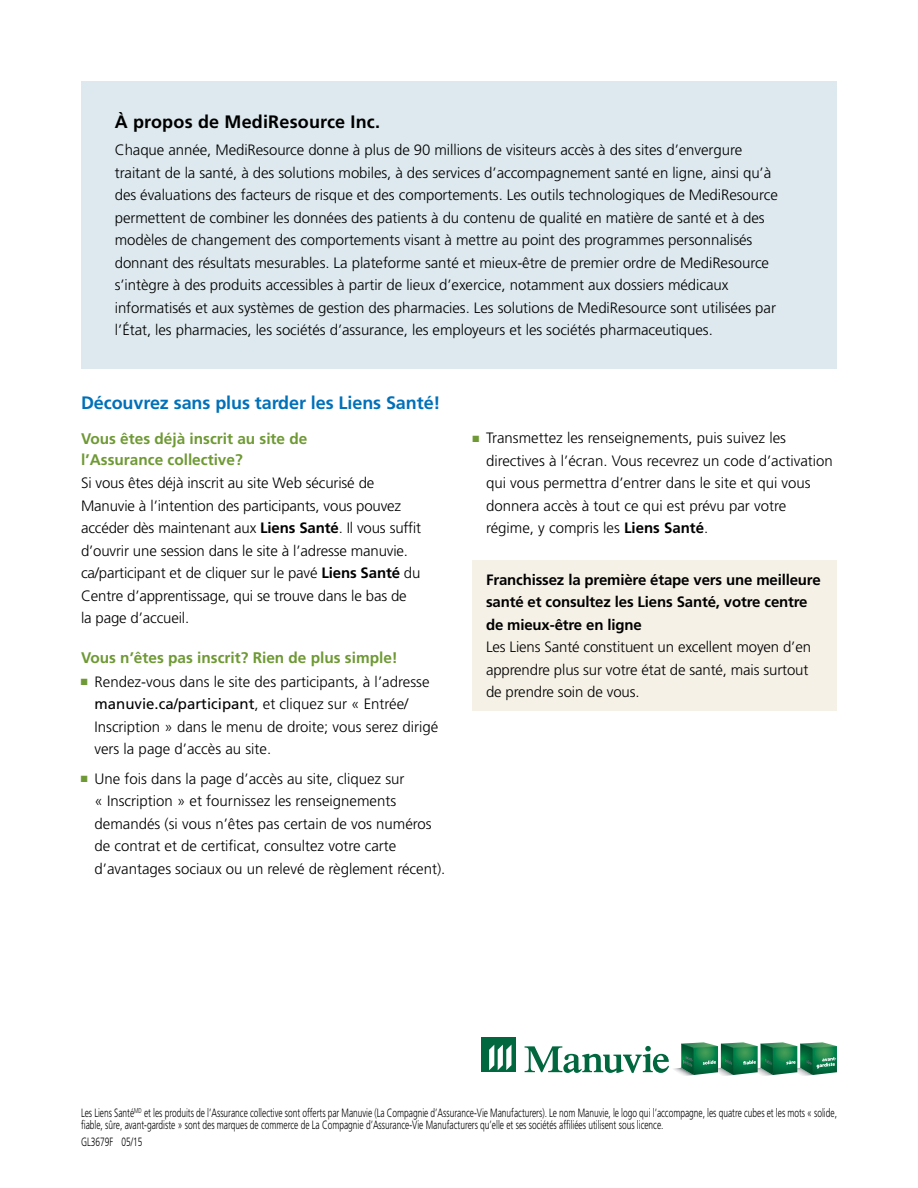
<style>
.page{position:relative;width:918px;height:1188px;background:#fff}
.page>*{position:absolute;margin:0;border:0;box-sizing:border-box;transform-origin:0 0}
.t1{font:700 18px "Frutiger LT Pro";letter-spacing:-.005em;color:#0070b9}
.t2{font:700 18px "Frutiger LT Pro";letter-spacing:.01em;color:#000}
.t3{font:700 15.3px/21px "Frutiger LT Pro";color:#6e9934}
.t4{font:300 15px/22.5px "Frutiger LT Pro";letter-spacing:-.005em;color:#000}
.t5{font:700 15px/22.5px "Frutiger LT Pro";letter-spacing:-.01em;color:#000}
.t6{font:300 12px/12px "Frutiger LT Pro";color:#000;scale:.7 1}
.s1{font-weight:700}
.s2{color:#6e9934}
.s3{font-weight:400}
</style>
<div class="page">
<div style="left:81px;top:81px;width:756px;height:288px;background:#dde9ee"></div>
<div style="left:481px;top:1037px;width:34px;height:35px;background:#00673e"></div>
<svg style="left:489px;top:1045px;width:22px;height:25px"></svg>
<svg style="left:525px;top:1046px;width:144px;height:27px"></svg>
<img style="left:674px;top:1068px;width:19px;height:8px">
<svg style="left:681px;top:1042px;width:156px;height:33px"></svg>
<div style="left:472px;top:560px;width:365px;height:151px;background:#f5f1e7"></div>
<p class="t2" style="left:115px;top:111px;width:267px">À propos de MediResource Inc.</p>
<p class="t4" style="left:115px;top:139px;width:665px">Chaque année, MediResource donne à plus de 90 millions de visiteurs accès à des sites d’envergure traitant de la santé, à des solutions mobiles, à des services d’accompagnement santé en ligne, ainsi qu’à des évaluations des facteurs de risque et des comportements. Les outils technologiques de MediResource permettent de combiner les données des patients à du contenu de qualité en matière de santé et à des modèles de changement des comportements visant à mettre au point des programmes personnalisés donnant des résultats mesurables. La plateforme santé et mieux-être de premier ordre de MediResource s’intègre à des produits accessibles à partir de lieux d’exercice, notamment aux dossiers médicaux informatisés et aux systèmes de gestion des pharmacies. Les solutions de MediResource sont utilisées par l’État, les pharmacies, les sociétés d’assurance, les employeurs et les sociétés pharmaceutiques.</p>
<p class="t1" style="left:81px;top:392px;width:361px">Découvrez sans plus tarder les Liens Santé!</p>
<p class="t3" style="left:81px;top:428px;width:228px">Vous êtes déjà inscrit au site de l’Assurance collective?</p>
<p class="t4" style="left:81px;top:472px;width:342px">Si vous êtes déjà inscrit au site Web sécurisé de Manuvie à l’intention des participants, vous pouvez accéder dès maintenant aux <span class="s1">Liens Santé</span>. Il vous suffit d’ouvrir une session dans le site à l’adresse manuvie. ca/participant et de cliquer sur le pavé <span class="s1">Liens Santé</span> du Centre d’apprentissage, qui se trouve dans le bas de<br>la page d’accueil.</p>
<p class="t3" style="left:81px;top:647px;width:318px">Vous n’êtes pas inscrit? Rien de plus simple!</p>
<p class="t4" style="left:94px;top:670px;width:345px;text-indent:-14px"><span class="s2">■</span> Rendez-vous dans le site des participants, à l’adresse <span class="s3">manuvie.ca/participant</span>, et cliquez sur « Entrée/ Inscription » dans le menu de droite; vous serez dirigé vers la page d’accès au site.</p>
<p class="t4" style="left:94px;top:767px;width:352px;text-indent:-14px"><span class="s2">■</span> Une fois dans la page d’accès au site, cliquez sur<br>« Inscription » et fournissez les renseignements demandés (si vous n’êtes pas certain de vos numéros de contrat et de certificat, consultez votre carte d’avantages sociaux ou un relevé de règlement récent).</p>
<p class="t4" style="left:486px;top:427px;width:348px;text-indent:-14px"><span class="s2">■</span> Transmettez les renseignements, puis suivez les directives à l’écran. Vous recevrez un code d’activation qui vous permettra d’entrer dans le site et qui vous donnera accès à tout ce qui est prévu par votre régime, y compris les <span class="s1">Liens Santé</span>.</p>
<p class="t5" style="left:486px;top:568px;width:336px">Franchissez la première étape vers une meilleure santé et consultez les Liens Santé, votre centre de mieux‑être en ligne</p>
<p class="t4" style="left:486px;top:636px;width:327px">Les Liens Santé constituent un excellent moyen d’en apprendre plus sur votre état de santé, mais surtout de prendre soin de vous.</p>
<p class="t6" style="left:81px;top:1107px;width:1082px">Les Liens Santé<sup>MD</sup> et les produits de l’Assurance collective sont offerts par Manuvie (La Compagnie d’Assurance-Vie Manufacturers). Le nom Manuvie, le logo qui l’accompagne, les quatre cubes et les mots « solide, fiable, sûre, avant-gardiste » sont des marques de commerce de La Compagnie d’Assurance-Vie Manufacturers qu’elle et ses sociétés affiliées utilisent sous licence.</p>
<p class="t6" style="left:81px;top:1136px;width:90px">GL3679F 05/15</p>
</div>
